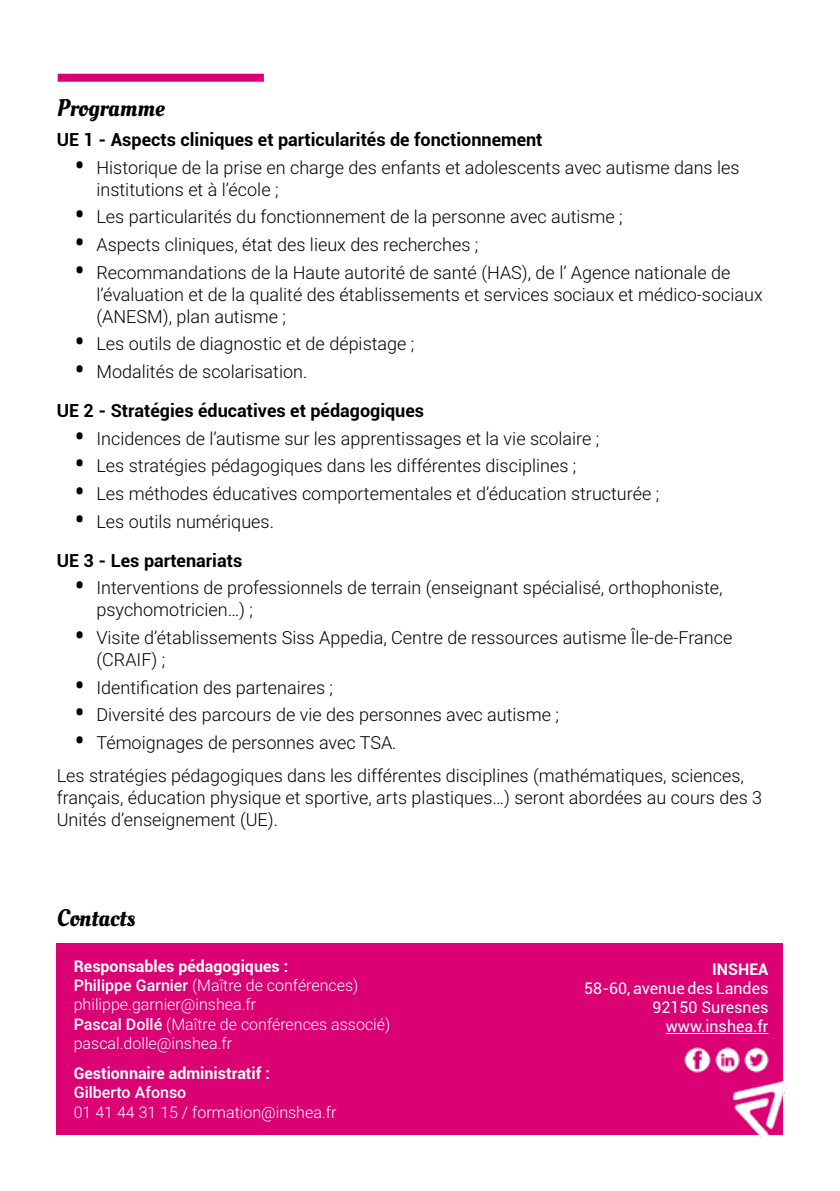
<style>
.page{position:relative;width:840px;height:1191px;background:#fff}
.page>*{position:absolute;margin:0;border:0;box-sizing:border-box;transform-origin:0 0}
.H1_Présentation{font:24px "Oleo Script";color:#000}
.P_puces_noir{font:300 18px/22px "Roboto";color:#000}
.P_texte{font:300 18px/22px "Roboto";color:#000}
.H2_programme{font:700 18px "Roboto";color:#000}
.P_texte_contacts{font:300 16px "Roboto";color:#fff}
.P_texte_contacts-2{font:700 16px "Roboto";color:#fff}
.P_texte_contact_droi{font:16px "Roboto";color:#fff}
.P_texte_contacts-3{font:500 16px "Roboto";color:#fff}
.P_texte_contact_droi-2{font:700 16px "Roboto";color:#fff}
.s1{font-weight:900;font-size:24px}
.s2{font-weight:500}
</style>
<div class="page">
<div style="left:58px;top:74px;width:206px;height:8px;background:#db0073"></div>
<div style="left:57px;top:943px;width:725px;height:191px;background:#db0073"></div>
<hr style="left:665px;top:1033px;width:103px;height:1px;background:#fff">
<img style="left:684px;top:1047px;width:26px;height:25px">
<img style="left:715px;top:1047px;width:24px;height:25px">
<img style="left:744px;top:1047px;width:24px;height:25px">
<img style="left:732px;top:1081px;width:55px;height:56px">
<h1 class="H1_Présentation" style="left:57px;top:93px;width:109px">Programme</h1>
<h2 class="H2_programme" style="left:57px;top:127px;width:487px">UE 1 - Aspects cliniques et particularités de fonctionnement</h2>
<p class="P_puces_noir" style="left:96px;top:155px;width:644px;text-indent:-21px"><span class="s1">•</span> Historique de la prise en charge des enfants et adolescents avec autisme dans les institutions et à l’école ;</p>
<p class="P_puces_noir" style="left:75px;top:205px;width:549px"><span class="s1">•</span> Les particularités du fonctionnement de la personne avec autisme ;</p>
<p class="P_puces_noir" style="left:75px;top:233px;width:404px"><span class="s1">•</span> Aspects cliniques, état des lieux des recherches ;</p>
<p class="P_puces_noir" style="left:96px;top:260px;width:667px;text-indent:-21px"><span class="s1">•</span> Recommandations de la Haute autorité de santé (HAS), de l’ Agence nationale de l’évaluation et de la qualité des établissements et services sociaux et médico-sociaux (ANESM), plan autisme ;</p>
<p class="P_puces_noir" style="left:75px;top:332px;width:341px"><span class="s1">•</span> Les outils de diagnostic et de dépistage ;</p>
<p class="P_puces_noir" style="left:75px;top:360px;width:234px"><span class="s1">•</span> Modalités de scolarisation.</p>
<h2 class="H2_programme" style="left:57px;top:398px;width:369px">UE 2 - Stratégies éducatives et pédagogiques</h2>
<p class="P_puces_noir" style="left:75px;top:426px;width:525px"><span class="s1">•</span> Incidences de l’autisme sur les apprentissages et la vie scolaire ;</p>
<p class="P_puces_noir" style="left:75px;top:454px;width:502px"><span class="s1">•</span> Les stratégies pédagogiques dans les différentes disciplines ;</p>
<p class="P_puces_noir" style="left:75px;top:482px;width:585px"><span class="s1">•</span> Les méthodes éducatives comportementales et d’éducation structurée ;</p>
<p class="P_puces_noir" style="left:75px;top:509px;width:200px"><span class="s1">•</span> Les outils numériques.</p>
<h2 class="H2_programme" style="left:57px;top:547px;width:187px">UE 3 - Les partenariats</h2>
<p class="P_puces_noir" style="left:96px;top:576px;width:627px;text-indent:-21px"><span class="s1">•</span> Interventions de professionnels de terrain (enseignant spécialisé, orthophoniste, psychomotricien…) ;</p>
<p class="P_puces_noir" style="left:96px;top:626px;width:637px;text-indent:-21px"><span class="s1">•</span> Visite d’établissements Siss Appedia, Centre de ressources autisme Île-de-France (CRAIF) ;</p>
<p class="P_puces_noir" style="left:75px;top:675px;width:259px"><span class="s1">•</span> Identification des partenaires ;</p>
<p class="P_puces_noir" style="left:75px;top:703px;width:485px"><span class="s1">•</span> Diversité des parcours de vie des personnes avec autisme ;</p>
<p class="P_puces_noir" style="left:75px;top:731px;width:323px"><span class="s1">•</span> Témoignages de personnes avec TSA.</p>
<p class="P_texte" style="left:57px;top:764px;width:706px">Les stratégies pédagogiques dans les différentes disciplines (mathématiques, sciences, français, éducation physique et sportive, arts plastiques…) seront abordées au cours des 3<br>Unités d’enseignement (UE).</p>
<h1 class="H1_Présentation" style="left:57px;top:903px;width:80px">Contacts</h1>
<p class="P_texte_contacts-2" style="left:74px;top:955px;width:216px">Responsables pédagogiques :</p>
<p class="P_texte_contacts" style="left:74px;top:974px;width:286px"><span class="s2">Philippe Garnier</span> (Maître de conférences)</p>
<p class="P_texte_contacts" style="left:74px;top:993px;width:184px">philippe.garnier@inshea.fr</p>
<p class="P_texte_contacts" style="left:74px;top:1012px;width:318px"><span class="s2">Pascal Dollé</span> (Maître de conférences associé)</p>
<p class="P_texte_contacts" style="left:74px;top:1031px;width:160px">pascal.dolle@inshea.fr</p>
<p class="P_texte_contacts-2" style="left:74px;top:1062px;width:197px">Gestionnaire administratif :</p>
<p class="P_texte_contacts-3" style="left:74px;top:1081px;width:114px">Gilberto Afonso</p>
<p class="P_texte_contacts" style="left:74px;top:1100px;width:264px">01 41 44 31 15 / formation@inshea.fr</p>
<p class="P_texte_contact_droi-2" style="left:711px;top:957px;width:58px">INSHEA</p>
<p class="P_texte_contact_droi" style="left:583px;top:977px;width:186px">58-60, avenue des Landes</p>
<p class="P_texte_contact_droi" style="left:652px;top:996px;width:117px">92150 Suresnes</p>
<p class="P_texte_contact_droi" style="left:665px;top:1015px;width:104px">www.inshea.fr</p>
</div>
